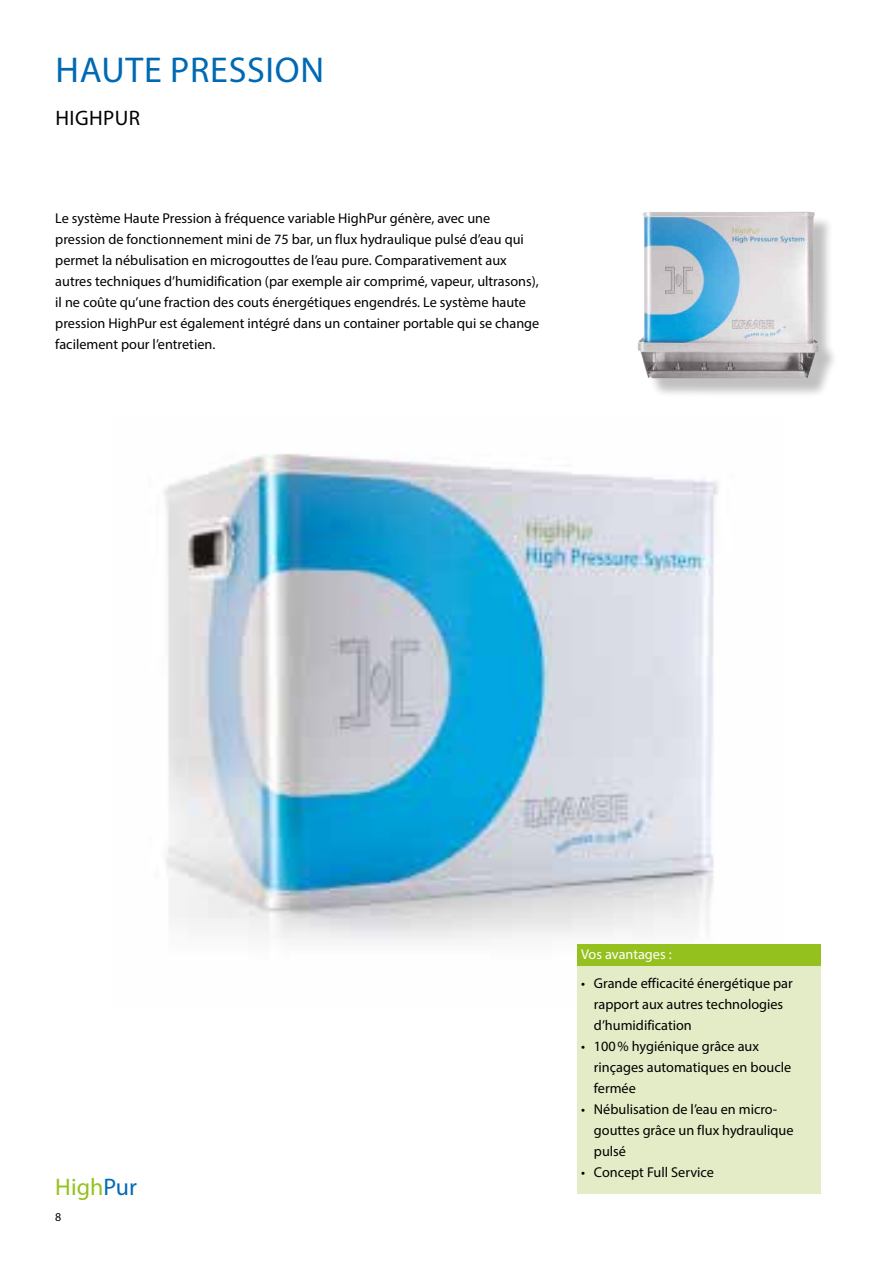
<style>
.page{position:relative;width:893px;height:1263px;background:#fff}
.page>*{position:absolute;margin:0;border:0;box-sizing:border-box;transform-origin:0 0}
.t1{font:36px "Myriad Pro";letter-spacing:.02em;color:#0069b4}
.t2{font:24px "Myriad Pro";color:#95c11f}
.t3{font:21px "Myriad Pro";letter-spacing:.02em;color:#000}
.t4{font:14.25px/21px "Myriad Pro";color:#000}
.t5{font:14.25px "Myriad Pro";color:#fff}
.t6{font:12px "Myriad Pro";color:#000}
.s1{color:#0069b4}
</style>
<div class="page">
<img style="left:164px;top:453px;width:554px;height:487px">
<div style="left:641px;top:216px;width:198px;height:183px;background:#000;opacity:.25"></div>
<img style="left:638px;top:212px;width:181px;height:167px">
<div style="left:577px;top:944px;width:244px;height:250px;background:#e3ecc6"></div>
<div style="left:577px;top:944px;width:244px;height:22px;background:#95c11f"></div>
<h1 class="t1" style="left:56px;top:48px;width:270px">HAUTE PRESSION</h1>
<h3 class="t3" style="left:55px;top:105px;width:86px">HIGHPUR</h3>
<p class="t4" style="left:55px;top:208px;width:486px">Le système Haute Pression à fréquence variable HighPur génère, avec une pression de fonctionnement mini de 75 bar, un flux hydraulique pulsé d’eau qui permet la nébulisation en microgouttes de l’eau pure. Comparativement aux autres techniques d’humidification (par exemple air comprimé, vapeur, ultrasons), il ne coûte qu’une fraction des couts énergétiques engendrés. Le système haute pression HighPur est également intégré dans un container portable qui se change facilement pour l’entretien.</p>
<h2 class="t2" style="left:55px;top:1172px;width:83px">High<span class="s1">Pur</span></h2>
<p class="t6" style="left:55px;top:1209px;width:8px">8</p>
<p class="t5" style="left:581px;top:946px;width:92px">Vos avantages :</p>
<p class="t4" style="left:594px;top:972px;width:200px;text-indent:-13px">• Grande efficacité énergétique par rapport aux autres technologies d’humidification</p>
<p class="t4" style="left:594px;top:1035px;width:199px;text-indent:-13px">• 100% hygiénique grâce aux rinçages automatiques en boucle fermée</p>
<p class="t4" style="left:594px;top:1098px;width:201px;text-indent:-13px">• Nébulisation de l’eau en micro&shy;gouttes grâce un flux hydraulique pulsé</p>
<p class="t4" style="left:581px;top:1161px;width:134px">• Concept Full Service</p>
</div>
